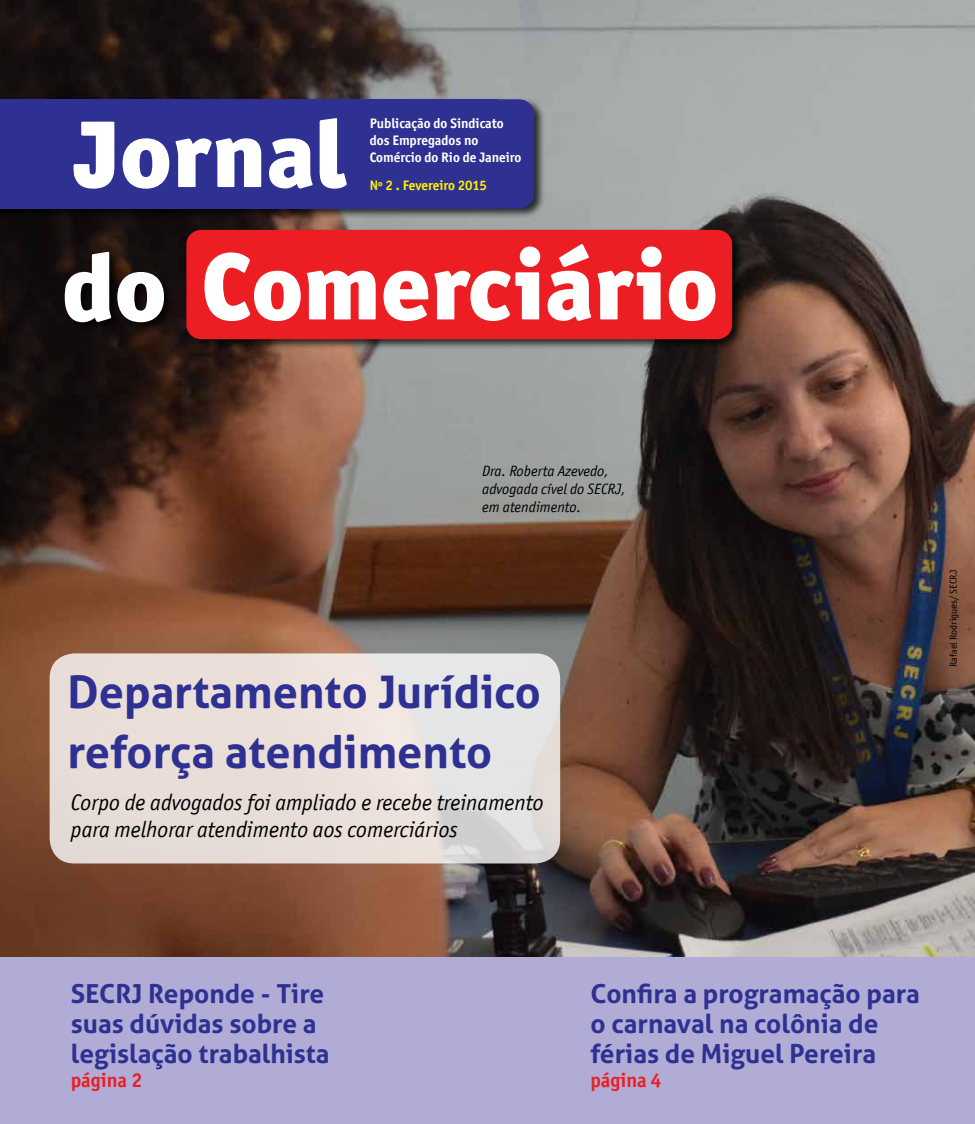
<style>
.page{position:relative;width:975px;height:1124px;background:#fff}
.page>*{position:absolute;margin:0;border:0;box-sizing:border-box;transform-origin:0 0}
.t1{font:700 45px/60px "Aller";color:#2e3092}
.t2{font:700 26.25px/30px "Aller";color:#2e3092}
.t3{font:italic 22.5px/27px "Officina San ITC";color:#000}
.t4{font:700 20px "Officina San ITC";color:#ed1d24}
.t5{font:italic 15px/18px "Officina San ITC";color:#000}
.t6{font:700 13.75px/16.5px "Officina San ITC";color:#fff}
.t7{font:700 13.75px "Officina San ITC";color:#fff200}
.t8{font:10px "Officina San ITC";color:#000}
</style>
<div class="page">
<img style="left:0;top:0;width:974px;height:957px">
<div style="left:0;top:957px;width:974px;height:166px;background:#b0acd5"></div>
<svg style="left:50px;top:653px;width:510px;height:210px;background:#e7dfdb"></svg>
<div style="left:0;top:96px;width:744px;height:254px;background:#000;opacity:.75"></div>
<div style="left:0;top:99px;width:497px;height:109px;background:#2e3092"></div>
<svg style="left:73px;top:122px;width:41px;height:67px"></svg>
<svg style="left:123px;top:138px;width:46px;height:51px"></svg>
<svg style="left:175px;top:138px;width:86px;height:49px"></svg>
<svg style="left:269px;top:138px;width:44px;height:50px"></svg>
<svg style="left:319px;top:118px;width:28px;height:71px"></svg>
<svg style="left:65px;top:251px;width:46px;height:71px"></svg>
<svg style="left:117px;top:272px;width:47px;height:50px"></svg>
<div style="left:186px;top:230px;width:546px;height:109px;background:#ed1d24;border-radius:15px"></div>
<div style="left:418px;top:99px;width:116px;height:109px;background:#2e3092;border-radius:15px"></div>
<svg style="left:204px;top:252px;width:97px;height:69px"></svg>
<svg style="left:307px;top:270px;width:68px;height:49px"></svg>
<svg style="left:383px;top:271px;width:45px;height:50px"></svg>
<svg style="left:434px;top:246px;width:106px;height:75px"></svg>
<svg style="left:547px;top:244px;width:44px;height:77px"></svg>
<svg style="left:597px;top:246px;width:64px;height:73px"></svg>
<svg style="left:668px;top:271px;width:47px;height:50px"></svg>
<p class="t6" style="left:370px;top:115px;width:153px">Publicação do Sindicato dos Empregados no<br>Comércio do Rio de Janeiro</p>
<p class="t7" style="left:370px;top:176px;width:118px">Nº 2 . Fevereiro 2015</p>
<p class="t5" style="left:482px;top:462px;width:145px">Dra. Roberta Azevedo, advogada cível do SECRJ, em atendimento.</p>
<h1 class="t1" style="left:67px;top:661px;width:475px">Departamento Jurídico reforça atendimento</h1>
<p class="t3" style="left:71px;top:788px;width:474px">Corpo de advogados foi ampliado e recebe treinamento para melhorar atendimento aos comerciários</p>
<p class="t8" style="left:947px;top:667px;width:99px;rotate:-90deg">Rafael Rodrigues/ SECRJ</p>
<p class="t2" style="left:71px;top:977px;width:260px">SECRJ Reponde - Tire suas dúvidas sobre a legislação trabalhista</p>
<p class="t4" style="left:71px;top:1067px;width:73px">página 2</p>
<p class="t2" style="left:590px;top:977px;width:331px">Confira a programação para o carnaval na colônia de férias de Miguel Pereira</p>
<p class="t4" style="left:590px;top:1067px;width:73px">página 4</p>
</div>
